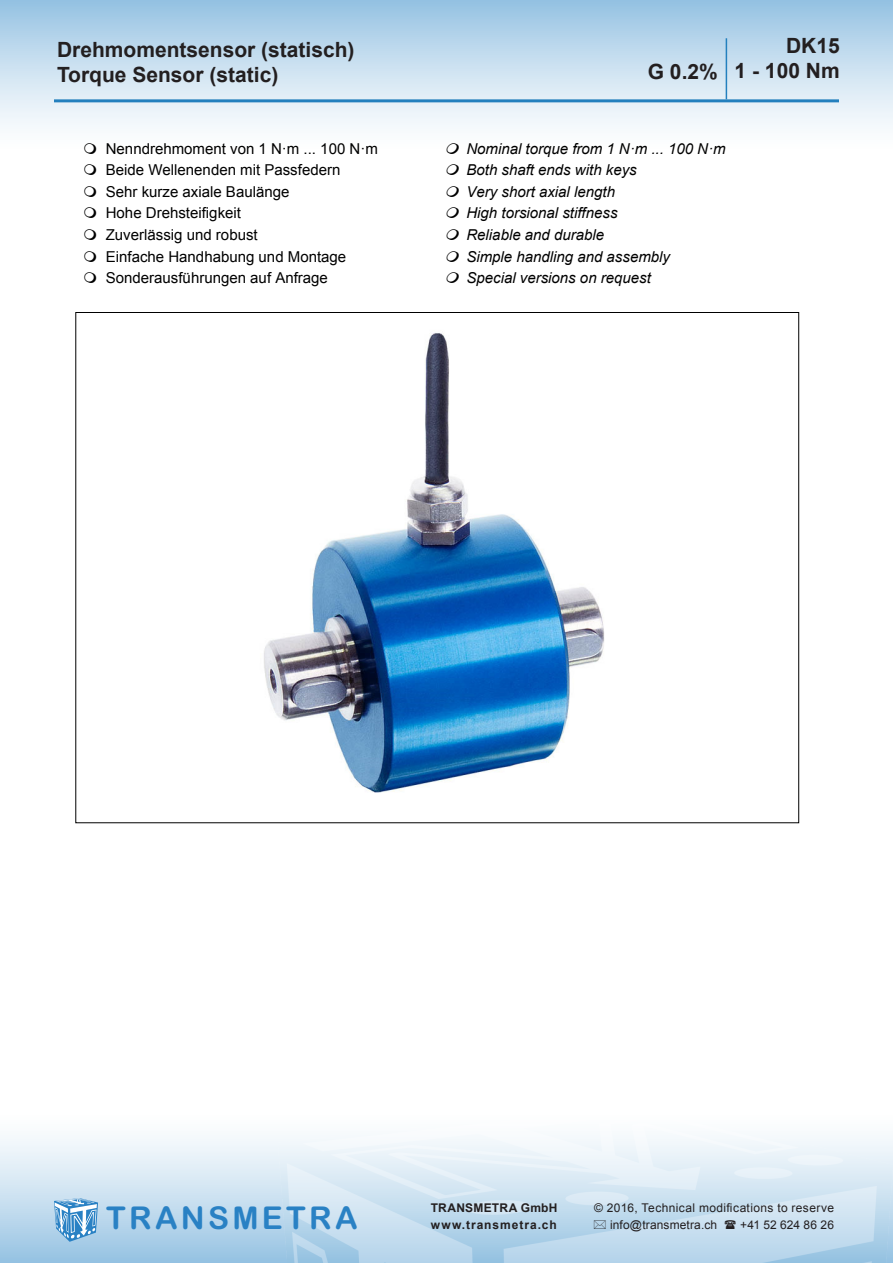
<style>
.page{position:relative;width:893px;height:1263px;background:#fff}
.page>*{position:absolute;margin:0;border:0;box-sizing:border-box;transform-origin:0 0}
.t1{font:31.5px "Arial Rounded MT Bold";letter-spacing:.105em;color:#2981c4}
.t2{font:700 21px "Arial";color:#231f20}
.t3{font:15px "Arial";color:#000}
.t4{font:italic 15px "Arial";color:#000}
.t5{font:12px "Arial";letter-spacing:.025em;color:#231f20}
.t6{font:700 12px "Arial";letter-spacing:.065em;color:#231f20}
.t7{font:700 12px "Arial";letter-spacing:.02em;color:#231f20}
.t8{font:12px "Arial";letter-spacing:.005em;color:#231f20}
</style>
<div class="page">
<div style="left:0;top:1093px;width:893px;height:170px;background:linear-gradient(to bottom,#fff,#9dc6e4)"></div>
<img style="left:278px;top:1103px;width:615px;height:160px">
<div style="left:0;top:0;width:893px;height:170px;background:linear-gradient(to bottom,#9bc5e4,#fff)"></div>
<svg style="left:54px;top:1198px;width:44px;height:44px;background:#85b7dd"></svg>
<hr style="left:54px;top:99px;width:785px;height:3px;background:#2380be">
<hr style="left:726px;top:38px;width:1px;height:61px;background:#2380be">
<img style="left:264px;top:333px;width:340px;height:460px">
<svg style="left:594px;top:1220px;width:12px;height:9px"></svg>
<svg style="left:725px;top:1220px;width:11px;height:9px"></svg>
<svg style="left:84px;top:143px;width:12px;height:11px"></svg>
<svg style="left:445px;top:143px;width:16px;height:11px"></svg>
<svg style="left:84px;top:164px;width:12px;height:6px"></svg>
<svg style="left:445px;top:164px;width:16px;height:6px"></svg>
<p class="t2" style="left:57px;top:35px;width:299px">Drehmomentsensor (statisch)</p>
<p class="t2" style="left:57px;top:60px;width:223px">Torque Sensor (static)</p>
<p class="t2" style="left:786px;top:32px;width:55px">DK15</p>
<p class="t2" style="left:648px;top:57px;width:72px">G 0.2%</p>
<p class="t2" style="left:735px;top:57px;width:107px">1 - 100 Nm</p>
<p class="t3" style="left:106px;top:139px;width:274px">Nenndrehmoment von 1 N·m ... 100 N·m</p>
<p class="t4" style="left:466px;top:139px;width:261px">Nominal torque from 1 N·m ... 100 N·m</p>
<p class="t3" style="left:106px;top:160px;width:236px">Beide Wellenenden mit Passfedern</p>
<p class="t4" style="left:466px;top:160px;width:172px">Both shaft ends with keys</p>
<p class="t3" style="left:106px;top:182px;width:185px">Sehr kurze axiale Baulänge</p>
<p class="t4" style="left:466px;top:182px;width:150px">Very short axial length</p>
<p class="t3" style="left:106px;top:203px;width:137px">Hohe Drehsteifigkeit</p>
<p class="t4" style="left:466px;top:203px;width:153px">High torsional stiffness</p>
<p class="t3" style="left:106px;top:225px;width:153px">Zuverlässig und robust</p>
<p class="t4" style="left:466px;top:225px;width:139px">Reliable and durable</p>
<p class="t3" style="left:106px;top:247px;width:242px">Einfache Handhabung und Montage</p>
<p class="t4" style="left:466px;top:247px;width:205px">Simple handling and assembly</p>
<p class="t3" style="left:106px;top:268px;width:224px">Sonderausführungen auf Anfrage</p>
<p class="t4" style="left:466px;top:268px;width:186px">Special versions on request</p>
<p class="t1" style="left:106px;top:1199px;width:253px">TRANSMETRA</p>
<p class="t7" style="left:431px;top:1200px;width:128px">TRANSMETRA GmbH</p>
<p class="t5" style="left:594px;top:1200px;width:241px">© 2016, Technical modifications to reserve</p>
<p class="t6" style="left:431px;top:1217px;width:127px">www.transmetra.ch</p>
<p class="t5" style="left:610px;top:1217px;width:109px">info@transmetra.ch</p>
<p class="t8" style="left:740px;top:1217px;width:95px">+41 52 624 86 26</p>
</div>
